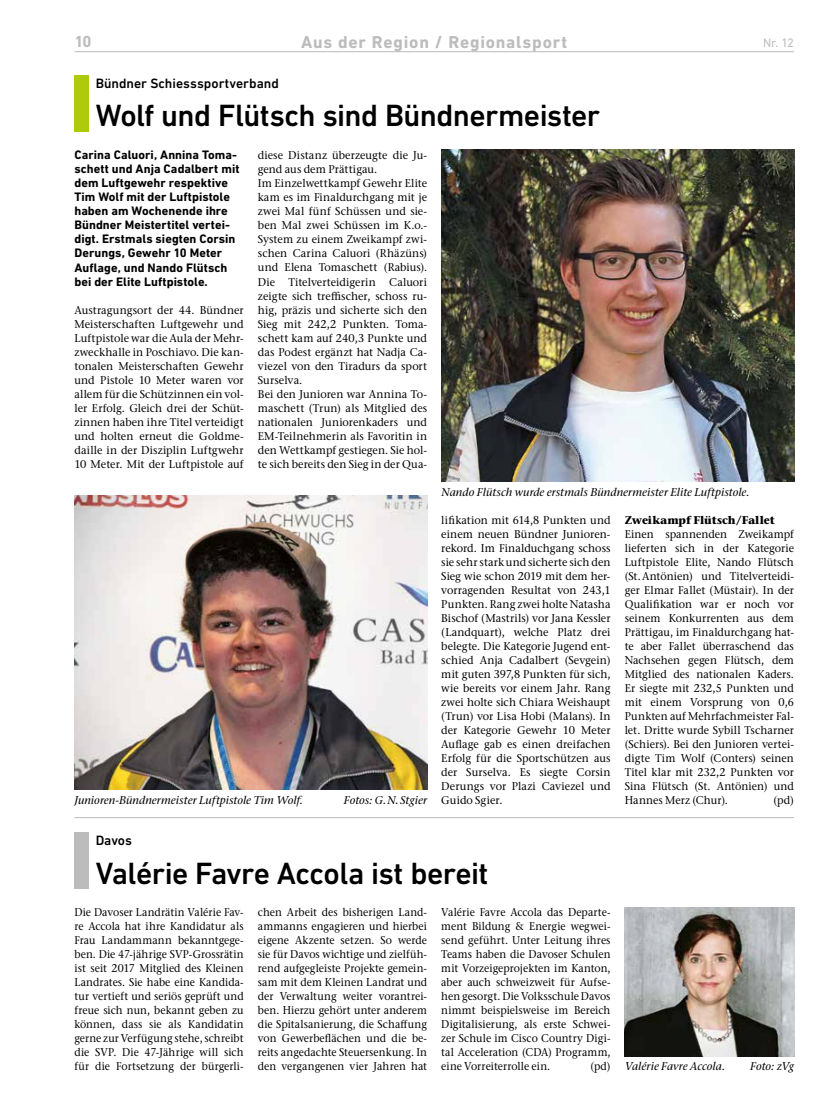
<style>
.page{position:relative;width:833px;height:1117px;background:#fff}
.page>*{position:absolute;margin:0;border:0;box-sizing:border-box;transform-origin:0 0}
.t1{font:500 31.25px "DIN Next LT Pro";letter-spacing:-.02em;color:#000}
.t2{font:700 17.5px "DIN Next LT Pro";letter-spacing:.045em;color:#bcbcbc}
.t3{font:700 16.25px "DIN Next LT Pro";color:#bcbcbc}
.t4{font:500 13.75px "DIN Next LT Pro";color:#000}
.t5{font:700 12.5px/14px "DIN Next LT Pro";letter-spacing:.005em;color:#000}
.t6{font:12.5px "DIN Next LT Pro";color:#bcbcbc}
.t7{font:500 11.25px/14px "Stone Serif ITC Pro";letter-spacing:.01em;color:#000;text-align:justify;scale:.96 1}
.t8{font:500 11.25px/14px "Stone Serif ITC Pro";letter-spacing:.01em;color:#000;text-align:justify;scale:.93 1}
.t9{font:500 11.25px/14px "Stone Serif ITC Pro";letter-spacing:.01em;color:#000;text-align:justify;scale:.95 1}
.t10{font:italic 500 11.25px "Stone Ser ITC Std";letter-spacing:.005em;color:#000}
.t11{font:700 11.25px "Stone Serif ITC Pro";letter-spacing:.005em;color:#000;scale:.95 1}
</style>
<div class="page">
<hr style="left:74px;top:51px;width:720px;height:1px;background:#bcbcbc">
<img style="left:441px;top:150px;width:353px;height:331px">
<img style="left:74px;top:495px;width:353px;height:294px">
<div style="left:74px;top:75px;width:15px;height:56px;background:#afca0b"></div>
<hr style="left:74px;top:817px;width:720px;height:1px;background:#bcbcbc">
<img style="left:625px;top:907px;width:169px;height:148px">
<div style="left:74px;top:831px;width:15px;height:57px;background:#bcbcbc"></div>
<h3 class="t3" style="left:74px;top:32px;width:19px">10</h3>
<h2 class="t2" style="left:301px;top:32px;width:268px">Aus der Region / Regionalsport</h2>
<p class="t6" style="left:763px;top:35px;width:32px">Nr. 12</p>
<p class="t4" style="left:96px;top:75px;width:185px">Bündner Schiesssportverband</p>
<h1 class="t1" style="left:96px;top:98px;width:506px">Wolf und Flütsch sind Bündnermeister</h1>
<p class="t5" style="left:74px;top:148px;width:167px">Carina Caluori, Annina Toma&shy;schett und Anja Cadalbert mit dem Luftgewehr respektive<br>Tim Wolf mit der Luftpistole haben am Wochenende ihre<br>Bündner Meistertitel vertei&shy;digt. Erstmals siegten Corsin<br>Derungs, Gewehr 10 Meter<br>Auflage, und Nando Flütsch bei der Elite Luftpistole.</p>
<p class="t7" style="left:74px;top:302px;width:178px">Austragungsort der 44. Bündner Meisterschaften Luftgewehr und Luftpistole war die Aula der Mehr&shy;zweckhalle in Poschiavo. Die kan&shy;tonalen Meisterschaften Gewehr und Pistole 10 Meter waren vor allem für die Schützinnen ein vol&shy;ler Erfolg. Gleich drei der Schüt&shy;zinnen haben ihre Titel verteidigt und holten erneut die Goldme&shy;daille in der Disziplin Luftgwehr 10 Meter. Mit der Luftpistole auf</p>
<p class="t7" style="left:258px;top:148px;width:178px;text-align:left">diese Distanz überzeugte die Ju&shy;gend aus dem Prättigau.<br>Im Einzelwettkampf Gewehr Elite kam es im Finaldurchgang mit je zwei Mal fünf Schüssen und sie&shy;ben Mal zwei Schüssen im K.o.-<br>System zu einem Zweikampf zwi&shy;schen Carina Caluori (Rhäzüns) und Elena Tomaschett (Rabius).<br>Die Titelverteidigerin Caluori zeigte sich treffischer, schoss ru&shy;hig, präzis und sicherte sich den<br>Sieg mit 242,2 Punkten. Toma&shy;schett kam auf 240,3 Punkte und das Podest ergänzt hat Nadja Ca&shy;viezel von den Tiradurs da sport<br>Surselva.<br>Bei den Junioren war Annina To&shy;maschett (Trun) als Mitglied des nationalen Juniorenkaders und<br>EM-Teilnehmerin als Favoritin in den Wettkampf gestiegen. Sie hol&shy;te sich bereits den Sieg in der Qua-</p>
<p class="t10" style="left:441px;top:485px;width:310px">Nando Flütsch wurde erstmals Bündnermeister Elite Luftpistole.</p>
<p class="t7" style="left:441px;top:512px;width:178px">lifikation mit 614,8 Punkten und einem neuen Bündner Junioren&shy;rekord. Im Finalduchgang schoss sie sehr stark und sicherte sich den Sieg wie schon 2019 mit dem her&shy;vorragenden Resultat von 243,1<br>Punkten. Rang zwei holte Natasha Bischof (Mastrils) vor Jana Kessler (Landquart), welche Platz drei belegte. Die Kategorie Jugend ent&shy;schied Anja Cadalbert (Sevgein) mit guten 397,8 Punkten für sich, wie bereits vor einem Jahr. Rang zwei holte sich Chiara Weishaupt (Trun) vor Lisa Hobi (Malans). In der Kategorie Gewehr 10 Meter Auflage gab es einen dreifachen Erfolg für die Sportschützen aus der Surselva. Es siegte Corsin Derungs vor Plazi Caviezel und</p>
<p class="t10" style="left:74px;top:793px;width:230px">Junioren-Bündnermeister Luftpistole Tim Wolf.</p>
<p class="t10" style="left:344px;top:793px;width:85px">Fotos: G.N. Stgier</p>
<p class="t7" style="left:441px;top:792px;width:65px">Guido Sgier.</p>
<p class="t4" style="left:96px;top:832px;width:38px">Davos</p>
<h1 class="t1" style="left:96px;top:854px;width:394px">Valérie Favre Accola ist bereit</h1>
<p class="t8" style="left:74px;top:904px;width:183px">Die Davoser Landrätin Valérie Fav&shy;re Accola hat ihre Kandidatur als Frau Landammann bekanntgege&shy;ben. Die 47-jährige SVP-Grossrätin ist seit 2017 Mitglied des Kleinen Landrates. Sie habe eine Kandida&shy;tur vertieft und seriös geprüft und freue sich nun, bekannt geben zu können, dass sie als Kandidatin gerne zur Verfügung stehe, schreibt die SVP. Die 47-Jährige will sich für die Fortsetzung der bürgerli-</p>
<p class="t8" style="left:258px;top:904px;width:183px">chen Arbeit des bisherigen Land&shy;ammanns engagieren und hierbei eigene Akzente setzen. So werde sie für Davos wichtige und zielfüh&shy;rend aufgegleiste Projekte gemein&shy;sam mit dem Kleinen Landrat und der Verwaltung weiter vorantrei&shy;ben. Hierzu gehört unter anderem die Spitalsanierung, die Schaffung von Gewerbeflächen und die be&shy;reits angedachte Steuersenkung. In den vergangenen vier Jahren hat</p>
<p class="t8" style="left:441px;top:904px;width:183px">Valérie Favre Accola das Departe&shy;ment Bildung &amp; Energie wegwei&shy;send geführt. Unter Leitung ihres Teams haben die Davoser Schulen mit Vorzeigeprojekten im Kanton, aber auch schweizweit für Aufse&shy;hen gesorgt. Die Volksschule Davos nimmt beispielsweise im Bereich Digitalisierung, als erste Schwei&shy;zer Schule im Cisco Country Digi&shy;tal Acceleration (CDA) Programm, eine Vorreiterrolle ein.</p>
<p class="t8" style="left:590px;top:1058px;width:23px">(pd)</p>
<p class="t11" style="left:625px;top:512px;width:160px">Zweikampf Flütsch/Fallet</p>
<p class="t9" style="left:625px;top:526px;width:180px">Einen spannenden Zweikampf lieferten sich in der Kategorie Luftpistole Elite, Nando Flütsch (St.Antönien) und Titelverteidi&shy;ger Elmar Fallet (Müstair). In der Qualifikation war er noch vor seinem Konkurrenten aus dem Prättigau, im Finaldurchgang hat&shy;te aber Fallet überraschend das Nachsehen gegen Flütsch, dem Mitglied des nationalen Kaders.<br>Er siegte mit 232,5 Punkten und mit einem Vorsprung von 0,6<br>Punkten auf Mehrfachmeister Fal&shy;let. Dritte wurde Sybill Tscharner (Schiers). Bei den Junioren vertei&shy;digte Tim Wolf (Conters) seinen Titel klar mit 232,2 Punkten vor Sina Flütsch (St. Antönien) und Hannes Merz (Chur).</p>
<p class="t9" style="left:773px;top:792px;width:23px">(pd)</p>
<p class="t10" style="left:625px;top:1059px;width:102px">Valérie Favre Accola.</p>
<p class="t10" style="left:750px;top:1059px;width:45px">Foto: zVg</p>
</div>
